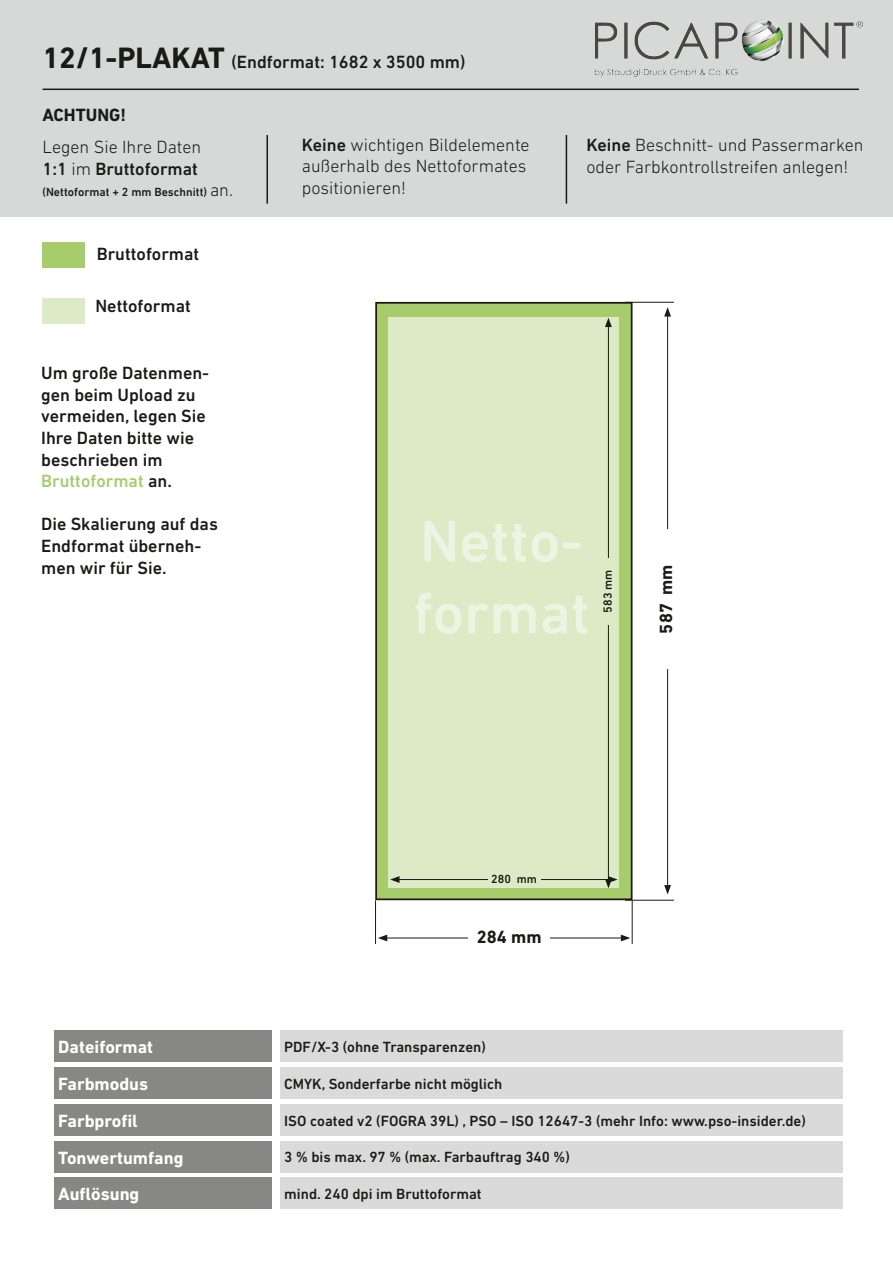
<style>
.page{position:relative;width:893px;height:1263px;background:#fff}
.page>*{position:absolute;margin:0;border:0;box-sizing:border-box;transform-origin:0 0}
.t1{font:500 59.85px/71.7px "DIN Next LT Pro";color:#eef4e3}
.t2{font:500 18px/21.6px "DIN Next LT Pro";color:#1a1a18}
.t3{font:300 18px/21.6px "DIN Next LT Pro";color:#1a1a18}
.t4{font:700 18px/37px "DIN Next LT Pro";color:#fff}
.t5{font:700 18px "DIN Next LT Pro";color:#1a1a18}
.t6{font:500 15px "DIN Next LT Pro";color:#1a1a18}
.t7{font:500 12px "DIN Next LT Pro";color:#1a1a18}
.s1{font-weight:700;font-size:30px}
.s2{font-weight:500}
.s3{font-weight:300;font-size:18px}
.s4{color:#a7cc6c}
</style>
<div class="page">
<div style="left:0;top:0;width:893px;height:217px;background:#d7d8d8"></div>
<div style="left:54px;top:1141px;width:218px;height:31px;background:#878786"></div>
<div style="left:280px;top:1141px;width:562px;height:31px;background:#dadada"></div>
<img style="left:595px;top:19px;width:267px;height:58px">
<div style="left:54px;top:1031px;width:217px;height:31px;background:#878786"></div>
<div style="left:54px;top:1068px;width:217px;height:31px;background:#878786"></div>
<div style="left:54px;top:1105px;width:217px;height:31px;background:#878786"></div>
<div style="left:54px;top:1178px;width:217px;height:31px;background:#878786"></div>
<div style="left:280px;top:1031px;width:562px;height:31px;background:#dadada"></div>
<div style="left:280px;top:1068px;width:562px;height:31px;background:#dadada"></div>
<div style="left:280px;top:1105px;width:562px;height:31px;background:#dadada"></div>
<div style="left:280px;top:1178px;width:562px;height:31px;background:#dadada"></div>
<hr style="left:375px;top:900px;width:1px;height:44px;background:#1a1a18">
<hr style="left:632px;top:900px;width:1px;height:44px;background:#1a1a18">
<hr style="left:385px;top:938px;width:238px;height:1px;background:#1a1a18">
<svg style="left:378px;top:934px;width:9px;height:7px"></svg>
<svg style="left:621px;top:934px;width:9px;height:7px"></svg>
<div style="left:468px;top:926px;width:82px;height:20px;background:#fff"></div>
<hr style="left:625px;top:900px;width:49px;height:1px;background:#1a1a18">
<hr style="left:625px;top:302px;width:49px;height:1px;background:#1a1a18">
<hr style="left:667px;top:314px;width:1px;height:573px;background:#1a1a18">
<svg style="left:664px;top:885px;width:7px;height:9px"></svg>
<svg style="left:664px;top:307px;width:7px;height:10px"></svg>
<div style="left:654px;top:529px;width:23px;height:140px;background:#fff"></div>
<hr style="left:43px;top:89px;width:816px;height:1px;background:#1a1a18">
<hr style="left:266px;top:135px;width:2px;height:69px;background:#1a1a18">
<hr style="left:566px;top:135px;width:1px;height:69px;background:#1a1a18">
<div style="left:43px;top:242px;width:42px;height:26px;background:#a7cc6c"></div>
<div style="left:43px;top:298px;width:42px;height:26px;background:#dceac5"></div>
<div style="left:376px;top:303px;width:256px;height:596px;background:#a7cc6c"></div>
<div style="left:375px;top:302px;width:257px;height:598px;border:2px solid #1a1a18"></div>
<div style="left:388px;top:317px;width:230px;height:571px;background:#dceac5"></div>
<hr style="left:397px;top:879px;width:214px;height:1px;background:#1a1a18">
<svg style="left:390px;top:876px;width:10px;height:7px"></svg>
<div style="left:488px;top:874px;width:52px;height:9px;background:#dceac5"></div>
<hr style="left:608px;top:325px;width:1px;height:556px;background:#1a1a18">
<svg style="left:605px;top:876px;width:13px;height:12px"></svg>
<svg style="left:605px;top:318px;width:7px;height:9px"></svg>
<div style="left:603px;top:558px;width:9px;height:67px;background:#dceac5"></div>
<p class="t2" style="left:43px;top:51px;width:424px"><span class="s1">12/1-PLAKAT</span> (Endformat: 1682 x 3500 mm)</p>
<p class="t5" style="left:43px;top:104px;width:85px">ACHTUNG!</p>
<p class="t3" style="left:43px;top:136px;width:160px">Legen Sie Ihre Daten<br><span class="s2">1:1</span> im <span class="s2">Bruttoformat</span></p>
<p class="t7" style="left:43px;top:185px;width:192px">(Nettoformat + 2 mm Beschnitt) <span class="s3">an.</span></p>
<p class="t3" style="left:302px;top:134px;width:229px"><span class="s2">Keine</span> wichtigen Bildelemente außerhalb des Nettoformates positionieren!</p>
<p class="t3" style="left:586px;top:134px;width:279px"><span class="s2">Keine</span> Beschnitt- und Passermarken oder Farbkontrollstreifen anlegen!</p>
<p class="t2" style="left:97px;top:243px;width:104px">Bruttoformat</p>
<p class="t2" style="left:95px;top:295px;width:97px">Nettoformat</p>
<p class="t2" style="left:41px;top:362px;width:169px">Um große Datenmen&shy;gen beim Upload zu vermeiden, legen Sie<br>Ihre Daten bitte wie beschrieben im<br><span class="s4">Bruttoformat</span> an.</p>
<p class="t2" style="left:41px;top:513px;width:178px">Die Skalierung auf das<br>Endformat überneh&shy;men wir für Sie.</p>
<h1 class="t1" style="left:413px;top:505px;width:179px">Netto&shy;format</h1>
<p class="t7" style="left:601px;top:613px;width:44px;rotate:-90deg">583 mm</p>
<p class="t5" style="left:655px;top:633px;width:70px;rotate:-90deg">587 mm</p>
<p class="t4" style="left:58px;top:1028px;width:97px">Dateiformat<br>Farbmodus<br>Farbprofil</p>
<p class="t7" style="left:491px;top:872px;width:47px">280 mm</p>
<p class="t5" style="left:477px;top:926px;width:66px">284 mm</p>
<p class="t6" style="left:284px;top:1038px;width:203px">PDF/X-3 (ohne Transparenzen)</p>
<p class="t6" style="left:284px;top:1075px;width:220px">CMYK, Sonderfarbe nicht möglich</p>
<p class="t6" style="left:284px;top:1112px;width:523px">ISO coated v2 (FOGRA 39L) , PSO – ISO 12647-3 (mehr Info: www.pso-insider.de)</p>
<p class="t4" style="left:58px;top:1139px;width:127px">Tonwertumfang</p>
<p class="t6" style="left:284px;top:1148px;width:287px">3 % bis max. 97 % (max. Farbauftrag 340 %)</p>
<p class="t4" style="left:58px;top:1175px;width:83px">Auflösung</p>
<p class="t6" style="left:284px;top:1185px;width:199px">mind. 240 dpi im Bruttoformat</p>
</div>
